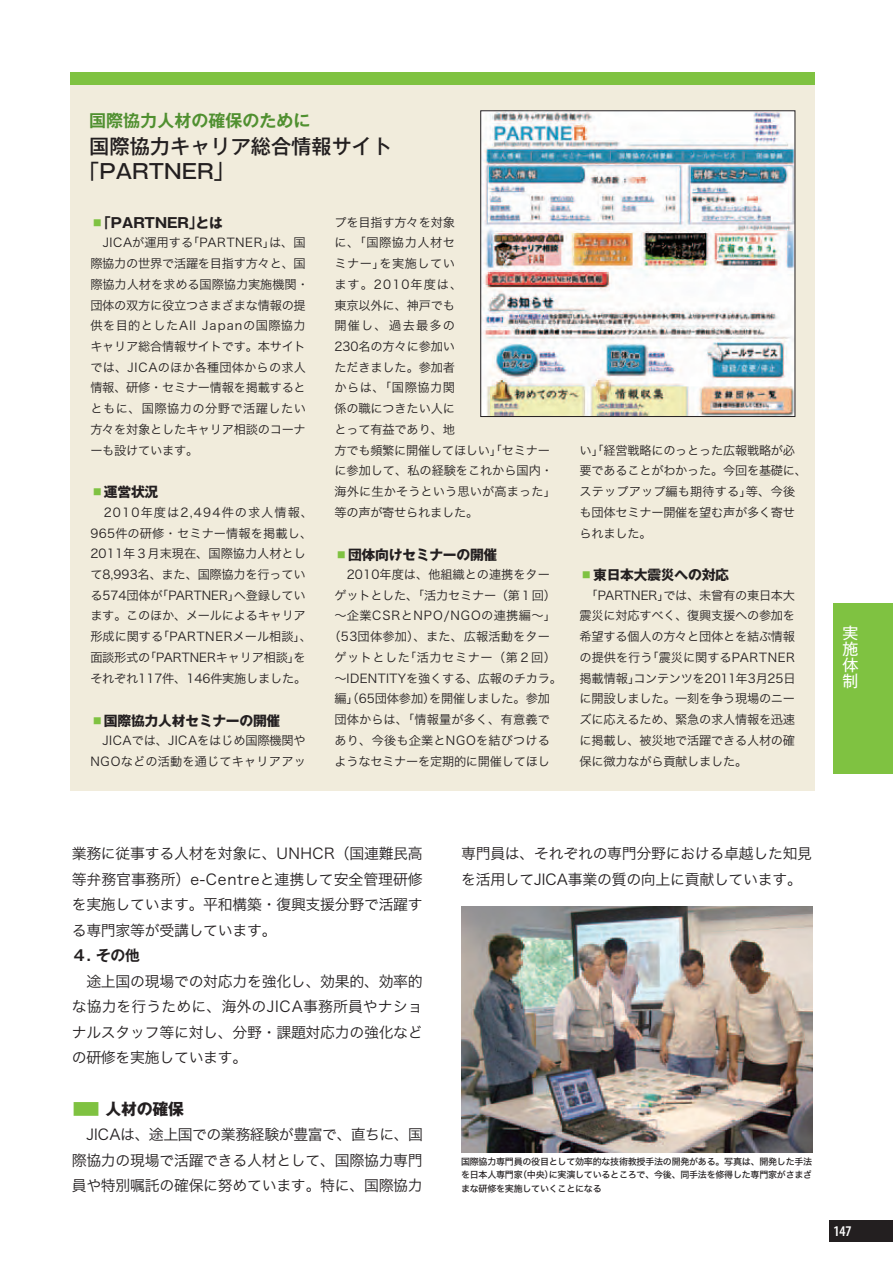
<style>
.page{position:relative;width:893px;height:1263px;background:#fff}
.page>*{position:absolute;margin:0;border:0;box-sizing:border-box;transform-origin:0 0}
.t1{font:500 20.25px/24.5px "Gothic MB101 Pro";color:#231f20}
.t2{font:700 16.95px "Gothic MB101 Pro De";color:#509030}
.t3{font:700 15.9px "Gothic MB101 Pro";letter-spacing:-.015em;color:#231f20}
.t4{font:15.9px/15.9px "Gothic MB101 Pro";color:#fff;text-align:justify}
.t5{font:14.85px/25.5px "Hira Kaku Pro W3";letter-spacing:-.02em;color:#231f20;text-align:justify}
.t6{font:700 14.85px "Gothic MB101 Pro De";color:#231f20}
.t7{font:600 condensed 14.85px "Myriad Pro";color:#fff}
.t8{font:700 13.8px "Gothic MB101 Pro";letter-spacing:-.02em;color:#231f20}
.t9{font:700 13.8px "Gothic MB101 Pro";color:#231f20}
.t10{font:12.15px/20.7px "Hira Kaku Pro W3";letter-spacing:-.01em;color:#231f20}
.t11{font:12.15px/20.7px "Hira Kaku Pro W3";letter-spacing:.01em;color:#231f20}
.t12{font:12.15px "Hira Kaku Pro W3";letter-spacing:.035em;color:#231f20}
.t13{font:12.15px "Hira Kaku Pro W3";letter-spacing:.04em;color:#231f20}
.t14{font:9px/13.4px "Hira Kaku Std W5";letter-spacing:-.03em;color:#231f20;text-align:justify}
.s1{color:#7fc241}
</style>
<div class="page">
<div style="left:833px;top:604px;width:60px;height:170px;background:#7fc241"></div>
<div style="left:70px;top:72px;width:744px;height:719px;background:#f1ecdc"></div>
<div style="left:70px;top:72px;width:744px;height:13px;background:#7fc241"></div>
<img style="left:482px;top:113px;width:311px;height:302px">
<div style="left:480px;top:111px;width:315px;height:306px;border:1px solid #231f20"></div>
<img style="left:461px;top:906px;width:351px;height:247px">
<div style="left:829px;top:1220px;width:64px;height:22px;background:#231f20"></div>
<h2 class="t2" style="left:89px;top:107px;width:223px">国際協力人材の確保のために</h2>
<h1 class="t1" style="left:79px;top:132px;width:315px;text-indent:10px">国際協力キャリア総合情報サイト「PARTNER」</h1>
<p class="t9" style="left:90px;top:211px;width:134px"><span class="s1">▪</span>「PARTNER」とは</p>
<p class="t10" style="left:90px;top:231px;width:220px">　JICAが運用する「PARTNER」は、国際協力の世界で活躍を目指す方々と、国際協力人材を求める国際協力実施機関・団体の双方に役立つさまざまな情報の提供を目的としたAll Japanの国際協力キャリア総合情報サイトです。本サイトでは、JICAのほか各種団体からの求人情報、研修・セミナー情報を掲載するとともに、国際協力の分野で活躍したい方々を対象としたキャリア相談のコーナーも設けています。</p>
<p class="t8" style="left:90px;top:481px;width:70px"><span class="s1">▪</span>運営状況</p>
<p class="t10" style="left:90px;top:501px;width:224px">　2010年度は2,494件の求人情報、<br>965件の研修・セミナー情報を掲載し、<br>2011年３月末現在、国際協力人材として8,993名、また、国際協力を行っている574団体が「PARTNER」へ登録しています。このほか、メールによるキャリア形成に関する「PARTNERメール相談」、面談形式の「PARTNERキャリア相談」をそれぞれ117件、146件実施しました。</p>
<p class="t8" style="left:90px;top:709px;width:192px"><span class="s1">▪</span>国際協力人材セミナーの開催</p>
<p class="t11" style="left:90px;top:729px;width:217px">　JICAでは、JICAをはじめ国際機関や<br>NGOなどの活動を通じてキャリアアッ</p>
<p class="t10" style="left:334px;top:211px;width:223px">プを目指す方々を対象<br>に、「国際協力人材セ<br>ミナー」を実施してい<br>ます。2010年度は、<br>東京以外に、神戸でも<br>開催し、過去最多の<br>230名の方々に参加い<br>ただきました。参加者<br>からは、「国際協力関<br>係の職につきたい人に<br>とって有益であり、地<br>方でも頻繁に開催してほしい」「セミナーに参加して、私の経験をこれから国内・海外に生かそうという思いが高まった」等の声が寄せられました。</p>
<p class="t8" style="left:334px;top:543px;width:164px"><span class="s1">▪</span>団体向けセミナーの開催</p>
<p class="t10" style="left:334px;top:563px;width:217px">　2010年度は、他組織との連携をター</p>
<p class="t10" style="left:334px;top:584px;width:223px">ゲットとした、「活力セミナー（第１回）</p>
<p class="t12" style="left:334px;top:605px;width:223px">～企業CSRとNPO/NGOの連携編～」</p>
<p class="t11" style="left:328px;top:625px;width:223px">（53団体参加）、また、広報活動をター</p>
<p class="t13" style="left:334px;top:646px;width:223px">ゲットとした「活力セミナー（第２回）</p>
<p class="t10" style="left:334px;top:667px;width:229px">～IDENTITYを強くする、広報のチカラ。</p>
<p class="t10" style="left:334px;top:688px;width:217px">編」（65団体参加）を開催しました。参加</p>
<p class="t10" style="left:334px;top:708px;width:217px">団体からは、「情報量が多く、有意義で</p>
<p class="t11" style="left:334px;top:729px;width:217px">あり、今後も企業とNGOを結びつける</p>
<p class="t10" style="left:334px;top:750px;width:217px">ようなセミナーを定期的に開催してほし</p>
<p class="t10" style="left:580px;top:439px;width:229px">い」「経営戦略にのっとった広報戦略が必要であることがわかった。今回を基礎に、ステップアップ編も期待する」等、今後も団体セミナー開催を望む声が多く寄せられました。</p>
<p class="t8" style="left:580px;top:564px;width:151px"><span class="s1">▪</span>東日本大震災への対応</p>
<p class="t10" style="left:579px;top:584px;width:218px;text-align:justify">　「PARTNER」では、未曾有の東日本大震災に対応すべく、復興支援への参加を希望する個人の方々と団体とを結ぶ情報の提供を行う「震災に関するPARTNER掲載情報」コンテンツを2011年3月25日に開設しました。一刻を争う現場のニーズに応えるため、緊急の求人情報を迅速に掲載し、被災地で活躍できる人材の確保に微力ながら貢献しました。</p>
<h3 class="t4" style="left:842px;top:623px;width:17px">実施体制</h3>
<p class="t5" style="left:72px;top:840px;width:353px">業務に従事する人材を対象に、UNHCR（国連難民高等弁務官事務所）e-Centreと連携して安全管理研修を実施しています。平和構築・復興支援分野で活躍する専門家等が受講しています。</p>
<p class="t6" style="left:72px;top:943px;width:70px">４. その他</p>
<p class="t5" style="left:72px;top:967px;width:353px">　途上国の現場での対応力を強化し、効果的、効率的な協力を行うために、海外のJICA事務所員やナショナルスタッフ等に対し、分野・課題対応力の強化などの研修を実施しています。</p>
<h3 class="t3" style="left:72px;top:1096px;width:114px"><span class="s1">■</span> 人材の確保</h3>
<p class="t5" style="left:72px;top:1120px;width:353px">　JICAは、途上国での業務経験が豊富で、直ちに、国際協力の現場で活躍できる人材として、国際協力専門員や特別嘱託の確保に努めています。特に、国際協力</p>
<p class="t5" style="left:461px;top:840px;width:353px">専門員は、それぞれの専門分野における卓越した知見を活用してJICA事業の質の向上に貢献しています。</p>
<p class="t14" style="left:461px;top:1155px;width:353px">国際協力専門員の役目として効率的な技術教授手法の開発がある。写真は、開発した手法を日本人専門家（中央）に実演しているところで、今後、同手法を修得した専門家がさまざまな研修を実施していくことになる</p>
<p class="t7" style="left:833px;top:1222px;width:20px">147</p>
</div>
